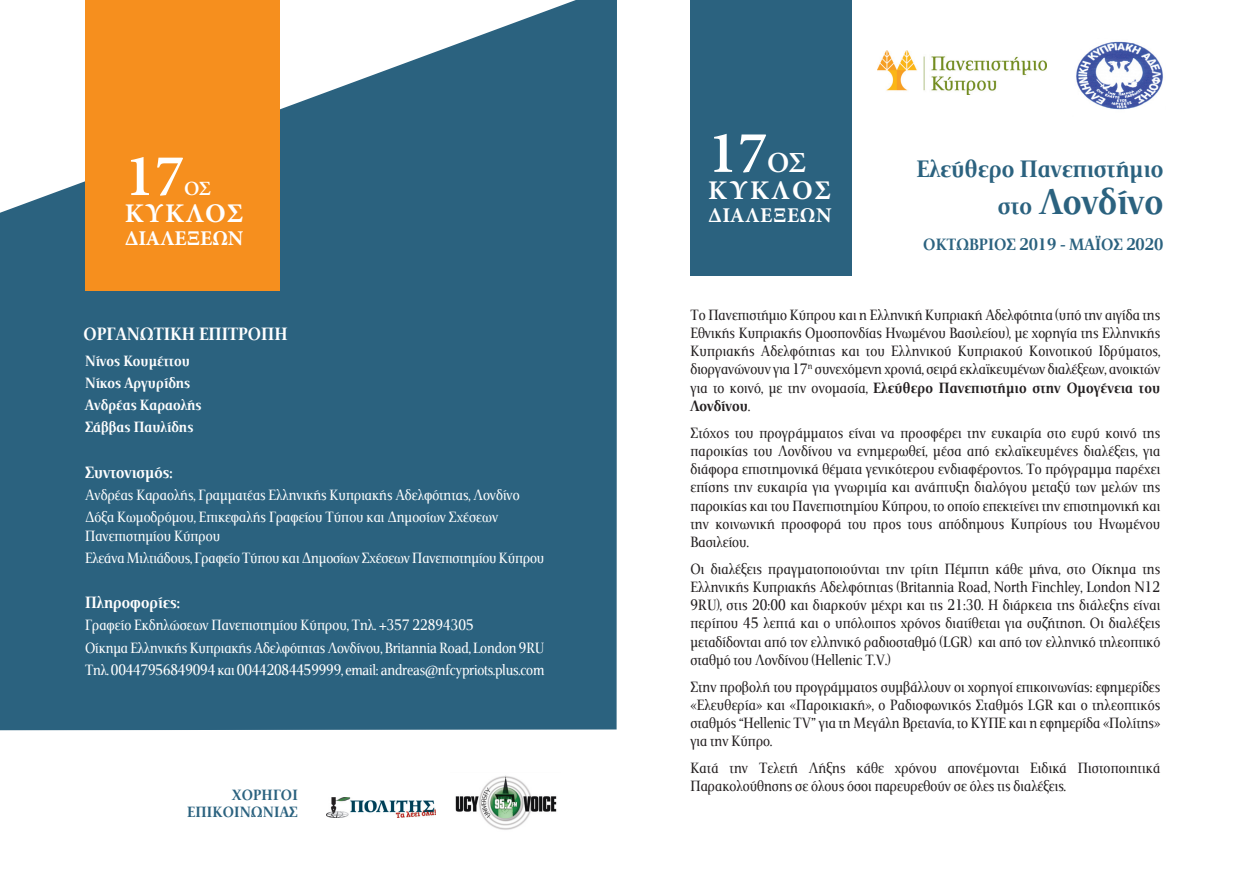
<style>
.page{position:relative;width:1234px;height:893px;background:#fff}
.page>*{position:absolute;margin:0;border:0;box-sizing:border-box;transform-origin:0 0}
.t1{font:600 60px "Minion Pro";color:#fff}
.t2{font:700 36px "PF Document";color:#2b627f}
.t3{font:700 27px "Minion Pro";letter-spacing:.065em;color:#fff}
.t4{font:700 24px "PF Document";color:#2b627f}
.t5{font:700 21px "Minion Pro";color:#fff}
.t6{font:600 20.25px "Minion Pro";color:#fff}
.t7{font:700 18px "PF Document";color:#fff}
.t8{font:700 16.5px "PF Document";color:#fff;scale:.96 1}
.t9{font:700 16.5px "PF Document";color:#2b627f}
.t10{font:15px/18.3px "PF Document";color:#231f20;text-align:justify;scale:.96 1}
.t11{font:15px/22px "PF Document";letter-spacing:-.01em;color:#fff;scale:.96 1}
.t12{font:700 15px/22px "PF Document";color:#fff;scale:.96 1}
.t13{font:700 15px/16.8px "PF Document";letter-spacing:.01em;color:#2b627f;text-align:right}
.s1{font-size:29.25px}
.s2{font-size:24px}
.s3{font-weight:700}
</style>
<div class="page">
<div style="left:690px;top:0;width:161px;height:276px;background:#2b627f"></div>
<svg style="left:0;top:0;width:617px;height:730px;background:#3d6f89"></svg>
<img style="left:877px;top:51px;width:169px;height:44px">
<img style="left:327px;top:797px;width:108px;height:20px">
<img style="left:455px;top:775px;width:102px;height:55px">
<div style="left:85px;top:0;width:194px;height:291px;background:#f68f1e"></div>
<img style="left:1076px;top:41px;width:87px;height:69px">
<h1 class="t1" style="left:125px;top:139px;width:61px">17</h1>
<h3 class="t6" style="left:184px;top:176px;width:29px">ΟΣ</h3>
<h3 class="t3" style="left:125px;top:197px;width:120px">ΚΥΚΛΟΣ</h3>
<h3 class="t5" style="left:125px;top:225px;width:120px">ΔΙΑΛΕΞΕΩΝ</h3>
<p class="t7" style="left:84px;top:323px;width:205px">OΡΓΑΝΩΤΙΚΗ ΕΠΙΤΡΟΠΗ</p>
<p class="t12" style="left:85px;top:350px;width:123px">Νίνος Κουμέττου<br>Νίκος Αργυρίδης<br>Ανδρέας Καραολής<br>Σάββας Παυλίδης</p>
<p class="t8" style="left:85px;top:462px;width:93px">Συντονισμός:</p>
<p class="t11" style="left:85px;top:484px;width:454px">Ανδρέας Καραολής, Γραμματέας Ελληνικής Κυπριακής Αδελφότητας, Λονδίνο<br>Δόξα Κωμοδρόμου, Επικεφαλής Γραφείου Τύπου και Δημοσίων Σχέσεων</p>
<p class="t11" style="left:85px;top:524px;width:480px">Πανεπιστημίου Κύπρου<br>Ελεάνα Μιλτιάδους, Γραφείο Τύπου και Δημοσίων Σχέσεων Πανεπιστημίου Κύπρου</p>
<p class="t8" style="left:85px;top:593px;width:100px">Πληροφορίες:</p>
<p class="t11" style="left:85px;top:614px;width:480px">Γραφείο Εκδηλώσεων Πανεπιστημίου Κύπρου, Τηλ. +357 22894305<br>Οίκημα Ελληνικής Κυπριακής Αδελφότητας Λονδίνου, Britannia Road, London 9RU<br>Τηλ. 00447956849094 και 00442084459999, email: andreas@nfcypriots.plus.com</p>
<p class="t13" style="left:187px;top:787px;width:112px">ΧΟΡΗΓΟΙ<br>ΕΠΙΚΟΙΝΩΝΙΑΣ</p>
<h1 class="t1" style="left:708px;top:116px;width:100px">17<span class="s1">ΟΣ</span></h1>
<h3 class="t3" style="left:708px;top:174px;width:124px">ΚΥΚΛΟΣ</h3>
<h3 class="t5" style="left:708px;top:202px;width:125px">ΔΙΑΛΕΞΕΩΝ</h3>
<h3 class="t4" style="left:916px;top:154px;width:248px">Ελεύθερο Πανεπιστήμιο</h3>
<h2 class="t2" style="left:997px;top:180px;width:167px"><span class="s2">στο</span> Λονδίνο</h2>
<p class="t9" style="left:923px;top:234px;width:241px">ΟΚΤΩΒΡΙΟΣ 2019 - ΜΑΪΟΣ 2020</p>
<p class="t10" style="left:690px;top:305px;width:491px">Το Πανεπιστήμιο Κύπρου και η Ελληνική Κυπριακή Αδελφότητα (υπό την αιγίδα της Εθνικής Κυπριακής Ομοσπονδίας Ηνωμένου Βασιλείου), με χορηγία της Ελληνικής Κυπριακής Αδελφότητας και του Ελληνικού Κυπριακού Κοινοτικού Ιδρύματος, διοργανώνουν για 17<sup>η</sup> συνεχόμενη χρονιά, σειρά εκλαϊκευμένων διαλέξεων, ανοικτών για το κοινό, με την ονομασία, <span class="s3">Ελεύθερο Πανεπιστήμιο στην Ομογένεια του Λονδίνου</span>.</p>
<p class="t10" style="left:690px;top:423px;width:491px">Στόχος του προγράμματος είναι να προσφέρει την ευκαιρία στο ευρύ κοινό της παροικίας του Λονδίνου να ενημερωθεί, μέσα από εκλαϊκευμένες διαλέξεις, για διάφορα επιστημονικά θέματα γενικότερου ενδιαφέροντος. Το πρόγραμμα παρέχει επίσης την ευκαιρία για γνωριμία και ανάπτυξη διαλόγου μεταξύ των μελών της παροικίας και του Πανεπιστημίου Κύπρου, το οποίο επεκτείνει την επιστημονική και την κοινωνική προσφορά του προς τους απόδημους Κυπρίους του Ηνωμένου Βασιλείου.</p>
<p class="t10" style="left:690px;top:559px;width:491px">Οι διαλέξεις πραγματοποιούνται την τρίτη Πέμπτη κάθε μήνα, στο Οίκημα της Ελληνικής Κυπριακής Αδελφότητας (Britannia Road, North Finchley, London N12<br>9RU), στις 20:00 και διαρκούν μέχρι και τις 21:30. Η διάρκεια της διάλεξης είναι περίπου 45 λεπτά και ο υπόλοιπος χρόνος διατίθεται για συζήτηση. Οι διαλέξεις μεταδίδονται από τον ελληνικό ραδιοσταθμό (LGR) και από τον ελληνικό τηλεοπτικό σταθμό του Λονδίνου (Hellenic T.V.)</p>
<p class="t10" style="left:690px;top:677px;width:491px">Στην προβολή του προγράμματος συμβάλλουν οι χορηγοί επικοινωνίας: εφημερίδες «Ελευθερία» και «Παροικιακή», ο Ραδιοφωνικός Σταθμός LGR και ο τηλεοπτικός σταθμός “Hellenic TV” για τη Μεγάλη Βρετανία, το ΚΥΠΕ και η εφημερίδα «Πολίτης» για την Κύπρο.</p>
<p class="t10" style="left:690px;top:759px;width:491px">Κατά την Τελετή Λήξης κάθε χρόνου απονέμονται Ειδικά Πιστοποιητικά<br>Παρακολούθησης σε όλους όσοι παρευρεθούν σε όλες τις διαλέξεις.</p>
</div>
